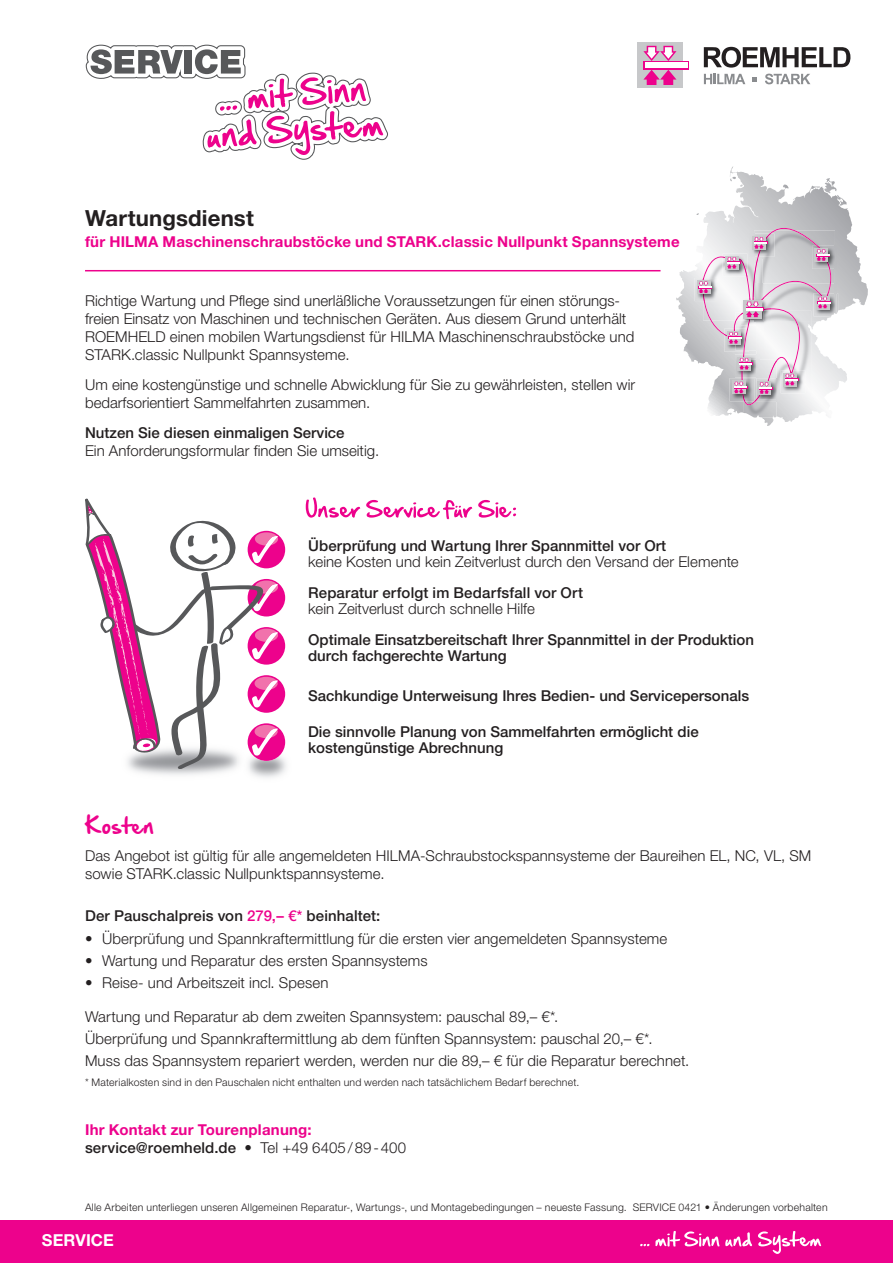
<style>
.page{position:relative;width:893px;height:1263px;background:#fff}
.page>*{position:absolute;margin:0;border:0;box-sizing:border-box;transform-origin:0 0}
.t1{font:700 22.2px "Helvetica Neue LT Pro";letter-spacing:.005em;color:#231f20}
.t2{font:19.5px "Hand Of Sean Demo";color:#ed028c}
.t3{font:700 16.5px "Helvetica Neue LT Pro";letter-spacing:.01em;color:#fff}
.t4{font:300 15px/18.1px "Helvetica Neue LT Pro";letter-spacing:.005em;color:#231f20}
.t5{font:500 15px/15.8px "Helvetica Neue LT Pro";color:#231f20}
.t6{font:700 15px/18px "Helvetica Neue LT Pro";letter-spacing:.015em;color:#ed028c}
.t7{font:300 10.5px "Helvetica Neue LT Pro";letter-spacing:.02em;color:#231f20}
.s1{color:#ed028c}
.s2{font-weight:500;color:#231f20}
.s3{font-weight:300;color:#231f20}
</style>
<div class="page">
<div style="left:248px;top:579px;width:37px;height:37px;background:#ed028c;border-radius:50%"></div>
<div style="left:248px;top:531px;width:37px;height:37px;background:#ed028c;border-radius:50%"></div>
<div style="left:248px;top:627px;width:37px;height:38px;background:#ed028c;border-radius:50%"></div>
<div style="left:248px;top:675px;width:37px;height:38px;background:#ed028c;border-radius:50%"></div>
<img style="left:250px;top:744px;width:37px;height:34px">
<div style="left:248px;top:723px;width:37px;height:38px;background:#ed028c;border-radius:50%"></div>
<svg style="left:85px;top:498px;width:193px;height:271px"></svg>
<div style="left:0;top:1220px;width:893px;height:43px;background:#ed028c"></div>
<hr style="left:85px;top:270px;width:575px;height:1px;background:#ed028c">
<div style="left:637px;top:43px;width:46px;height:45px;background:#c7c8ca"></div>
<svg style="left:643px;top:61px;width:46px;height:9px"></svg>
<div style="left:645px;top:63px;width:42px;height:5px;background:#fff"></div>
<svg style="left:643px;top:46px;width:33px;height:15px"></svg>
<svg style="left:643px;top:70px;width:33px;height:15px"></svg>
<svg style="left:704px;top:47px;width:146px;height:21px"></svg>
<svg style="left:704px;top:74px;width:41px;height:10px"></svg>
<svg style="left:765px;top:74px;width:45px;height:10px"></svg>
<svg style="left:752px;top:77px;width:5px;height:4px"></svg>
<svg style="left:640px;top:1231px;width:181px;height:23px"></svg>
<svg style="left:85px;top:44px;width:303px;height:116px"></svg>
<svg style="left:306px;top:497px;width:210px;height:22px"></svg>
<svg style="left:783px;top:185px;width:6px;height:4px"></svg>
<svg style="left:730px;top:167px;width:14px;height:23px"></svg>
<svg style="left:823px;top:178px;width:24px;height:28px"></svg>
<svg style="left:696px;top:205px;width:42px;height:10px"></svg>
<img style="left:742px;top:405px;width:34px;height:12px">
<img style="left:694px;top:278px;width:5px;height:23px">
<svg style="left:697px;top:281px;width:2px;height:13px"></svg>
<svg style="left:699px;top:228px;width:139px;height:177px"></svg>
<h1 class="t1" style="left:85px;top:205px;width:170px">Wartungsdienst</h1>
<p class="t6" style="left:85px;top:233px;width:596px">für HILMA Maschinenschraubstöcke und STARK.classic Nullpunkt Spannsysteme</p>
<p class="t4" style="left:85px;top:291px;width:551px">Richtige Wartung und Pflege sind unerläßliche Voraussetzungen für einen störungs&shy;freien Einsatz von Maschinen und technischen Geräten. Aus diesem Grund unterhält ROEMHELD einen mobilen Wartungsdienst für HILMA Maschinenschraubstöcke und STARK.classic Nullpunkt Spannsysteme.</p>
<p class="t4" style="left:85px;top:375px;width:552px">Um eine kostengünstige und schnelle Abwicklung für Sie zu gewährleisten, stellen wir bedarfsorientiert Sammelfahrten zusammen.</p>
<p class="t5" style="left:85px;top:425px;width:261px">Nutzen Sie diesen einmaligen Service</p>
<p class="t4" style="left:85px;top:441px;width:296px">Ein Anforderungsformular finden Sie umseitig.</p>
<p class="t5" style="left:308px;top:537px;width:359px">Überprüfung und Wartung Ihrer Spannmittel vor Ort</p>
<p class="t4" style="left:308px;top:552px;width:432px">keine Kosten und kein Zeitverlust durch den Versand der Elemente</p>
<p class="t5" style="left:308px;top:585px;width:276px">Reparatur erfolgt im Bedarfsfall vor Ort</p>
<p class="t4" style="left:308px;top:599px;width:228px">kein Zeitverlust durch schnelle Hilfe</p>
<p class="t5" style="left:308px;top:632px;width:447px">Optimale Einsatzbereitschaft Ihrer Spannmittel in der Produktion durch fachgerechte Wartung</p>
<p class="t5" style="left:308px;top:688px;width:442px">Sachkundige Unterweisung Ihres Bedien- und Service personals</p>
<p class="t5" style="left:308px;top:723px;width:392px">Die sinnvolle Planung von Sammelfahrten ermöglicht die kostengünstige Abrechnung</p>
<h2 class="t2" style="left:85px;top:816px;width:71px">Kosten</h2>
<p class="t4" style="left:85px;top:846px;width:728px">Das Angebot ist gültig für alle angemeldeten HILMA-Schraubstockspannsysteme der Baureihen EL, NC, VL, SM sowie STARK.classic Nullpunktspannsysteme.</p>
<p class="t5" style="left:85px;top:908px;width:297px">Der Pauschalpreis von <span class="s1">279,– €*</span> beinhaltet:</p>
<p class="t4" style="left:85px;top:929px;width:584px">• Überprüfung und Spannkraftermittlung für die ersten vier angemeldeten Spannsysteme</p>
<p class="t4" style="left:85px;top:951px;width:344px">• Wartung und Reparatur des ersten Spannsystems</p>
<p class="t4" style="left:85px;top:974px;width:245px">• Reise- und Arbeitszeit incl. Spesen</p>
<p class="t4" style="left:85px;top:1005px;width:606px;line-height:22.2px">Wartung und Reparatur ab dem zweiten Spannsystem: pauschal 89,– €*.<br>Überprüfung und Spannkraftermittlung ab dem fünften Spannsystem: pauschal 20,– €*.<br>Muss das Spannsystem repariert werden, werden nur die 89,– € für die Reparatur berechnet.</p>
<p class="t7" style="left:85px;top:1076px;width:496px">* Materialkosten sind in den Pauschalen nicht enthalten und werden nach tatsächlichem Bedarf berechnet.</p>
<p class="t6" style="left:85px;top:1121px;width:323px">Ihr Kontakt zur Tourenplanung: <span class="s2">service@roemheld.de •</span> <span class="s3">Tel +49 6405 / 89 - 400</span></p>
<p class="t7" style="left:85px;top:1200px;width:744px">Alle Arbeiten unterliegen unseren Allgemeinen Reparatur-, Wartungs-, und Montagebedingungen – neueste Fassung. SERVICE 0421 • Änderungen vorbehalten</p>
<p class="t3" style="left:42px;top:1230px;width:74px">SERVICE</p>
</div>
